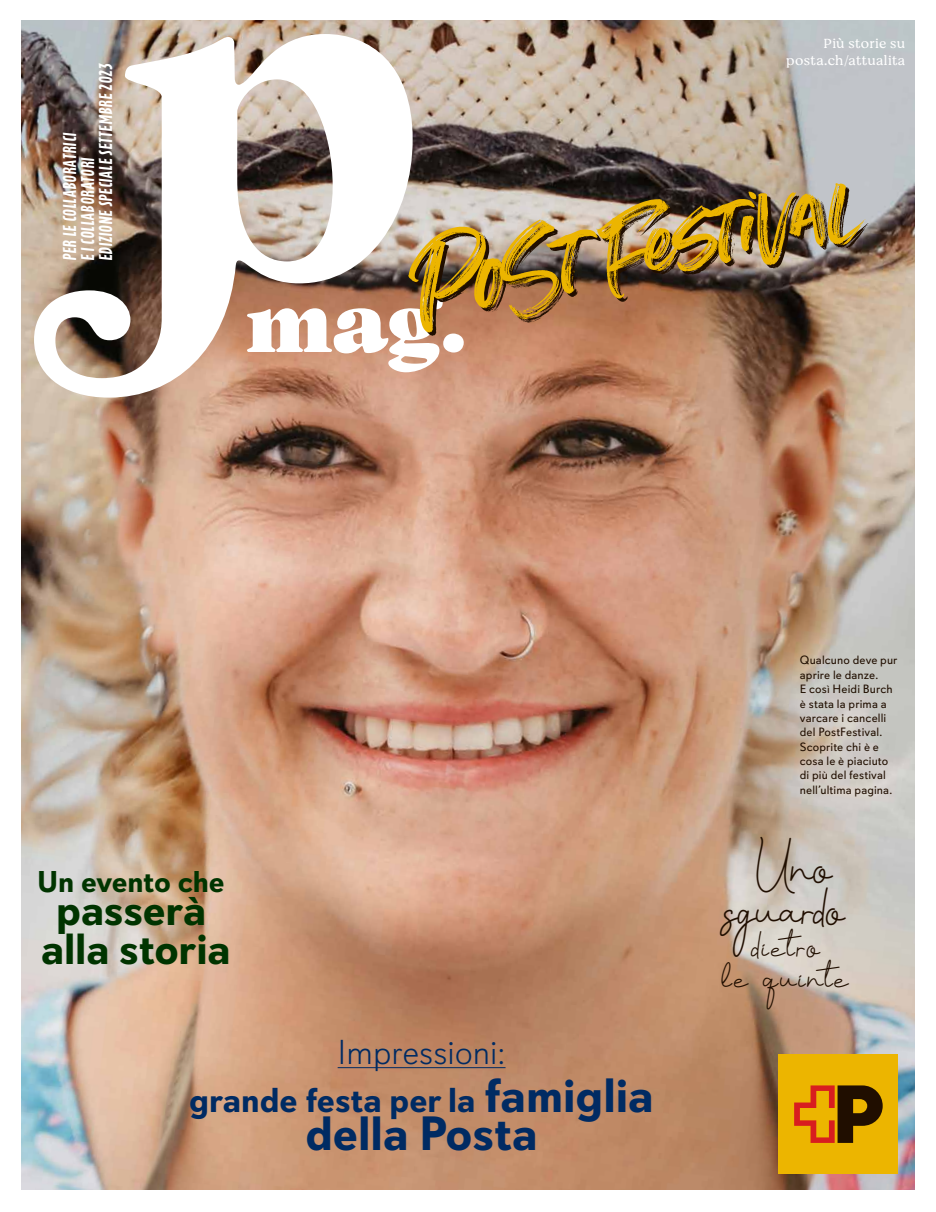
<style>
.page{position:relative;width:936px;height:1212px;background:#fff}
.page>*{position:absolute;margin:0;border:0;box-sizing:border-box;transform-origin:0 0}
.t1{font:49.5px/42px "Benalla";color:#200e00;text-align:center}
.t2{font:700 48px "Davis Sans";color:#002b63}
.t3{font:700 43.5px/39px "Davis Sans";letter-spacing:-.005em;color:#003400;text-align:center}
.t4{font:700 34.5px/47.8px "Davis Sans";color:#002b63;text-align:center}
.t5{font:34.5px/31.5px "Benalla";letter-spacing:.055em;color:#200e00;text-align:center}
.t6{font:700 30px "Davis Sans";letter-spacing:-.005em;color:#003400}
.t7{font:16.5px/18px "Latex";letter-spacing:.045em;color:#fff}
.t8{font:300 13.5px/16.2px "Moranga";letter-spacing:.03em;color:#fff;text-align:right}
.t9{font:12px/14.4px "Davis Sans";letter-spacing:.01em;color:#200e00}
.s1{font-weight:300}
.s2{font-size:48px}
</style>
<div class="page">
<img style="left:21px;top:20px;width:893px;height:1169px">
<div style="left:778px;top:1054px;width:119px;height:120px;background:#ecb500"></div>
<svg style="left:794px;top:1085px;width:88px;height:58px"></svg>
<hr style="left:337px;top:1067px;width:168px;height:1px;background:#002b63">
<img style="left:34px;top:34px;width:378px;height:364px">
<img style="left:247px;top:183px;width:620px;height:189px">
<p class="t7" style="left:61px;top:260px;width:199px;rotate:-90deg">PER LE COLLABORATRICI<br>E I COLLABORATORI<br>EDIZIONE SPECIALE SETTEMBRE 2023</p>
<p class="t8" style="left:786px;top:35px;width:120px">Più storie su posta.ch/attualita</p>
<p class="t6" style="left:37px;top:863px;width:189px">Un evento che</p>
<p class="t3" style="left:41px;top:891px;width:191px">passerà alla storia</p>
<p class="t4" style="left:189px;top:1029px;width:466px"><span class="s1">Impressioni:<br></span>grande festa per la <span class="s2">famiglia</span></p>
<p class="t2" style="left:305px;top:1105px;width:234px">della Posta</p>
<p class="t9" style="left:799px;top:653px;width:99px">Qualcuno deve pur aprire le danze.<br>E così Heidi Burch è stata la prima a varcare i cancelli del PostFestival.<br>Scoprite chi è e cosa le è piaciuto di più del festival nell’ultima pagina.</p>
<p class="t1" style="left:726px;top:846px;width:120px">Uno sguardo</p>
<p class="t5" style="left:722px;top:930px;width:128px">dietro<br>le quinte</p>
</div>
